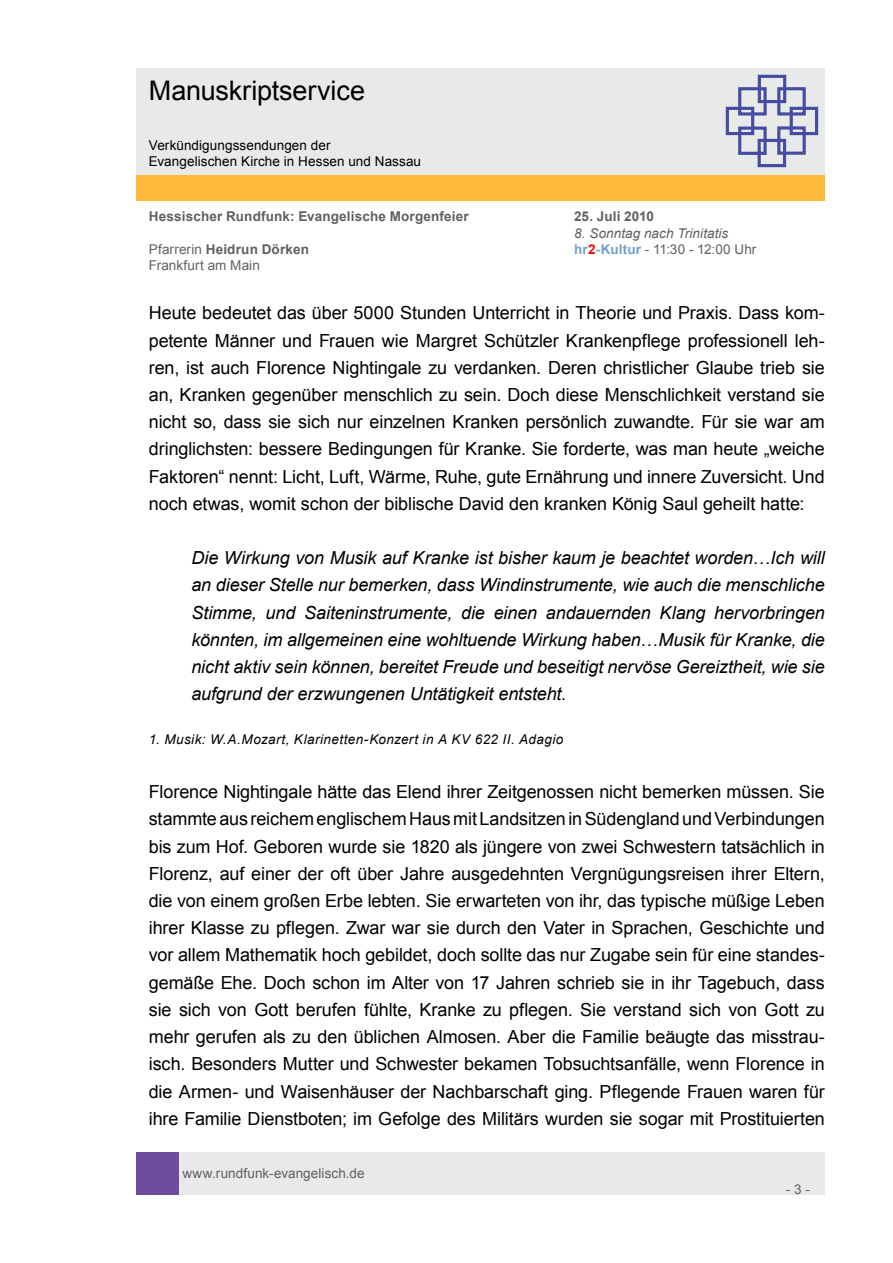
<style>
.page{position:relative;width:893px;height:1263px;background:#fff}
.page>*{position:absolute;margin:0;border:0;box-sizing:border-box;transform-origin:0 0}
.t1{font:27px "Arial";letter-spacing:-.005em;color:#000}
.t2{font:18px/27.2px "Arial";letter-spacing:-.005em;color:#000;text-align:justify}
.t3{font:italic 18px/27.2px "Arial";letter-spacing:-.01em;color:#000;text-align:justify}
.t4{font:700 13.5px "Arial";letter-spacing:.01em;color:#606060}
.t5{font:13.5px "Arial";letter-spacing:.005em;color:#606060}
.t6{font:13.5px/16.2px "Arial";letter-spacing:.005em;color:#000}
.t7{font:italic 13.5px "Arial";letter-spacing:.03em;color:#000}
.t8{font:italic 13.5px "Arial";letter-spacing:.005em;color:#606060}
.s1{font-weight:400}
.s2{font-weight:700;color:#71a0cc}
.s3{font-weight:700;color:#f00}
</style>
<div class="page">
<div style="left:179px;top:1152px;width:646px;height:43px;background:#e8e9e9"></div>
<div style="left:136px;top:1152px;width:43px;height:43px;background:#704c9c"></div>
<div style="left:136px;top:175px;width:689px;height:26px;background:#ffb93a"></div>
<div style="left:136px;top:68px;width:689px;height:106px;background:#e8e9e9"></div>
<svg style="left:725px;top:74px;width:94px;height:94px"></svg>
<h1 class="t1" style="left:149px;top:73px;width:218px">Manuskriptservice</h1>
<p class="t6" style="left:149px;top:137px;width:274px">Verkündigungssendungen der<br>Evangelischen Kirche in Hessen und Nassau</p>
<p class="t4" style="left:149px;top:208px;width:322px">Hessischer Rundfunk: Evangelische Morgenfeier</p>
<p class="t4" style="left:574px;top:208px;width:81px">25. Juli 2010</p>
<p class="t8" style="left:574px;top:224px;width:156px">8. Sonntag nach Trinitatis</p>
<p class="t4" style="left:149px;top:240px;width:162px"><span class="s1">Pfarrerin</span> Heidrun Dörken</p>
<p class="t5" style="left:574px;top:240px;width:184px"><span class="s2">hr</span><span class="s3">2</span><span class="s2">-Kultur</span> - 11:30 - 12:00 Uhr</p>
<p class="t5" style="left:149px;top:256px;width:113px">Frankfurt am Main</p>
<p class="t2" style="left:149px;top:300px;width:678px">Heute bedeutet das über 5000 Stunden Unterricht in Theorie und Praxis. Dass kom&shy;petente Männer und Frauen wie Margret Schützler Krankenpflege professionell leh&shy;ren, ist auch Florence Nightingale zu verdanken. Deren christlicher Glaube trieb sie an, Kranken gegenüber menschlich zu sein. Doch diese Menschlichkeit verstand sie nicht so, dass sie sich nur einzelnen Kranken persönlich zuwandte. Für sie war am dringlichsten: bessere Bedingungen für Kranke. Sie forderte, was man heute „weiche Faktoren“ nennt: Licht, Luft, Wärme, Ruhe, gute Ernährung und innere Zuversicht. Und noch etwas, womit schon der biblische David den kranken König Saul geheilt hatte:</p>
<p class="t3" style="left:191px;top:545px;width:635px">Die Wirkung von Musik auf Kranke ist bisher kaum je beachtet worden…Ich will an dieser Stelle nur bemerken, dass Windinstrumente, wie auch die menschliche Stimme, und Saiteninstrumente, die einen andauernden Klang hervorbringen könnten, im allgemeinen eine wohltuende Wirkung haben…Musik für Kranke, die nicht aktiv sein können, bereitet Freude und beseitigt nervöse Gereiztheit, wie sie aufgrund der erzwungenen Untätigkeit entsteht.</p>
<p class="t7" style="left:149px;top:730px;width:416px">1. Musik: W.A.Mozart, Klarinetten-Konzert in A KV 622 II. Adagio</p>
<p class="t2" style="left:149px;top:778px;width:678px">Florence Nightingale hätte das Elend ihrer Zeitgenossen nicht bemerken müssen. Sie stammte aus reichem englischem Haus mit Landsitzen in Südengland und Verbindungen bis zum Hof. Geboren wurde sie 1820 als jüngere von zwei Schwestern tatsächlich in Florenz, auf einer der oft über Jahre ausgedehnten Vergnügungsreisen ihrer Eltern, die von einem großen Erbe lebten. Sie erwarteten von ihr, das typische müßige Leben ihrer Klasse zu pflegen. Zwar war sie durch den Vater in Sprachen, Geschichte und vor allem Mathematik hoch gebildet, doch sollte das nur Zugabe sein für eine standes&shy;gemäße Ehe. Doch schon im Alter von 17 Jahren schrieb sie in ihr Tagebuch, dass sie sich von Gott berufen fühlte, Kranke zu pflegen. Sie verstand sich von Gott zu mehr gerufen als zu den üblichen Almosen. Aber die Familie beäugte das misstrau&shy;isch. Besonders Mutter und Schwester bekamen Tobsuchtsanfälle, wenn Florence in die Armen- und Waisenhäuser der Nachbarschaft ging. Pflegende Frauen waren für ihre Familie Dienstboten; im Gefolge des Militärs wurden sie sogar mit Prostituierten</p>
<p class="t5" style="left:182px;top:1164px;width:184px">www.rundfunk-evangelisch.de</p>
<p class="t5" style="left:786px;top:1180px;width:26px">- 3 -</p>
</div>
